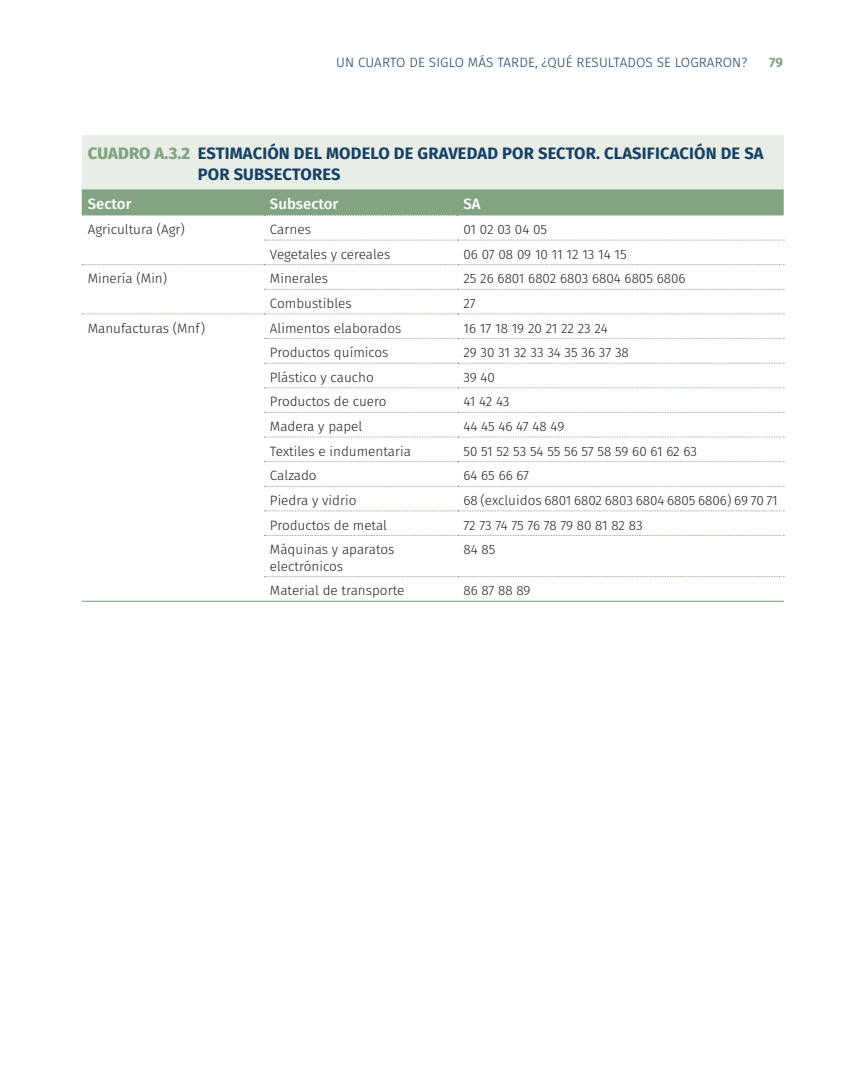
<style>
.page{position:relative;width:864px;height:1080px;background:#fff}
.page>*{position:absolute;margin:0;border:0;box-sizing:border-box;transform-origin:0 0}
.t1{font:700 16.5px/21px "Fira Sans";letter-spacing:.01em;color:#164165}
.t2{font:500 15px "Fira Sans";color:#fff}
.t3{font:300 13.5px/16.5px "Fira Sans";color:#231f20}
.t4{font:300 13.5px "Fira Sans";color:#164165}
.t5{font:300 13.5px "Fira Sans";letter-spacing:-.02em;color:#231f20}
.t6{font:700 13.5px "Fira Sans";color:#82a482}
.s1{font-weight:800;color:#82a482}
</style>
<div class="page">
<div style="left:82px;top:135px;width:702px;height:54px;background:#e8ede6"></div>
<svg style="left:264px;top:240px;width:520px;height:1px"></svg>
<svg style="left:82px;top:264px;width:702px;height:1px"></svg>
<svg style="left:264px;top:289px;width:520px;height:1px"></svg>
<svg style="left:82px;top:314px;width:702px;height:1px"></svg>
<svg style="left:264px;top:338px;width:520px;height:1px"></svg>
<svg style="left:264px;top:363px;width:520px;height:1px"></svg>
<svg style="left:264px;top:387px;width:520px;height:1px"></svg>
<svg style="left:264px;top:412px;width:520px;height:1px"></svg>
<svg style="left:264px;top:437px;width:520px;height:1px"></svg>
<svg style="left:264px;top:461px;width:520px;height:1px"></svg>
<svg style="left:264px;top:486px;width:520px;height:1px"></svg>
<svg style="left:264px;top:511px;width:520px;height:1px"></svg>
<svg style="left:264px;top:535px;width:520px;height:1px"></svg>
<svg style="left:264px;top:576px;width:520px;height:1px"></svg>
<hr style="left:82px;top:601px;width:182px;height:1px;background:#82a482">
<hr style="left:264px;top:601px;width:193px;height:1px;background:#82a482">
<hr style="left:457px;top:601px;width:327px;height:1px;background:#82a482">
<svg style="left:82px;top:189px;width:702px;height:27px;background:#86a686"></svg>
<p class="t4" style="left:336px;top:52px;width:31px">Un cuarto</p>
<p class="t4" style="left:409px;top:52px;width:28px">de siglo</p>
<p class="t4" style="left:468px;top:52px;width:9px">más</p>
<p class="t4" style="left:497px;top:52px;width:9px">tarde</p>
<p class="t4" style="left:535px;top:52px;width:22px">, ¿qué</p>
<p class="t4" style="left:577px;top:52px;width:9px">resultados</p>
<p class="t4" style="left:657px;top:52px;width:28px">se lograron</p>
<p class="t4" style="left:741px;top:52px;width:8px">?</p>
<p class="t6" style="left:769px;top:51px;width:15px">79</p>
<p class="t1" style="left:198px;top:142px;width:567px;text-indent:-110px"><span class="s1">CUADRO A.3.2</span> ESTIMACIÓN DEL MODELO DE GRAVEDAD POR SECTOR. CLASIFICACIÓN DE SA<br>POR SUBSECTORES</p>
<p class="t2" style="left:88px;top:192px;width:45px">Sector</p>
<p class="t2" style="left:270px;top:192px;width:70px">Subsector</p>
<p class="t2" style="left:463px;top:192px;width:19px">SA</p>
<p class="t3" style="left:88px;top:221px;width:99px">Agricultura (Agr)</p>
<p class="t3" style="left:270px;top:221px;width:42px">Carnes</p>
<p class="t3" style="left:463px;top:221px;width:85px">01 02 03 04 05</p>
<p class="t3" style="left:270px;top:246px;width:122px">Vegetales y cereales</p>
<p class="t3" style="left:463px;top:246px;width:165px">06 07 08 09 10 11 12 13 14 15</p>
<p class="t3" style="left:88px;top:270px;width:81px">Minería (Min)</p>
<p class="t3" style="left:270px;top:270px;width:60px">Minerales</p>
<p class="t3" style="left:463px;top:270px;width:224px">25 26 6801 6802 6803 6804 6805 6806</p>
<p class="t3" style="left:270px;top:295px;width:83px">Combustibles</p>
<p class="t3" style="left:463px;top:295px;width:14px">27</p>
<p class="t3" style="left:88px;top:320px;width:119px">Manufacturas (Mnf)</p>
<p class="t3" style="left:270px;top:320px;width:133px">Alimentos elaborados</p>
<p class="t3" style="left:463px;top:320px;width:146px">16 17 18 19 20 21 22 23 24</p>
<p class="t3" style="left:270px;top:344px;width:120px">Productos químicos</p>
<p class="t3" style="left:463px;top:344px;width:167px">29 30 31 32 33 34 35 36 37 38</p>
<p class="t3" style="left:270px;top:369px;width:105px">Plástico y caucho</p>
<p class="t3" style="left:463px;top:369px;width:33px">39 40</p>
<p class="t3" style="left:270px;top:393px;width:118px">Productos de cuero</p>
<p class="t3" style="left:463px;top:393px;width:47px">41 42 43</p>
<p class="t3" style="left:270px;top:418px;width:94px">Madera y papel</p>
<p class="t3" style="left:463px;top:418px;width:102px">44 45 46 47 48 49</p>
<p class="t3" style="left:270px;top:443px;width:143px">Textiles e indumentaria</p>
<p class="t3" style="left:463px;top:443px;width:235px">50 51 52 53 54 55 56 57 58 59 60 61 62 63</p>
<p class="t3" style="left:270px;top:467px;width:48px">Calzado</p>
<p class="t3" style="left:463px;top:467px;width:67px">64 65 66 67</p>
<p class="t3" style="left:270px;top:492px;width:88px">Piedra y vidrio</p>
<p class="t3" style="left:463px;top:492px;width:316px">68 (excluidos 6801 6802 6803 6804 6805 6806) 69 70 71</p>
<p class="t3" style="left:270px;top:517px;width:119px">Productos de metal</p>
<p class="t5" style="left:463px;top:515px;width:181px">72 73 74 75 76 78 79 80 81 82 83</p>
<p class="t3" style="left:270px;top:541px;width:126px">Máquinas y aparatos electrónicos</p>
<p class="t3" style="left:463px;top:541px;width:33px">84 85</p>
<p class="t3" style="left:270px;top:582px;width:136px">Material de transporte</p>
<p class="t3" style="left:463px;top:582px;width:69px">86 87 88 89</p>
</div>
